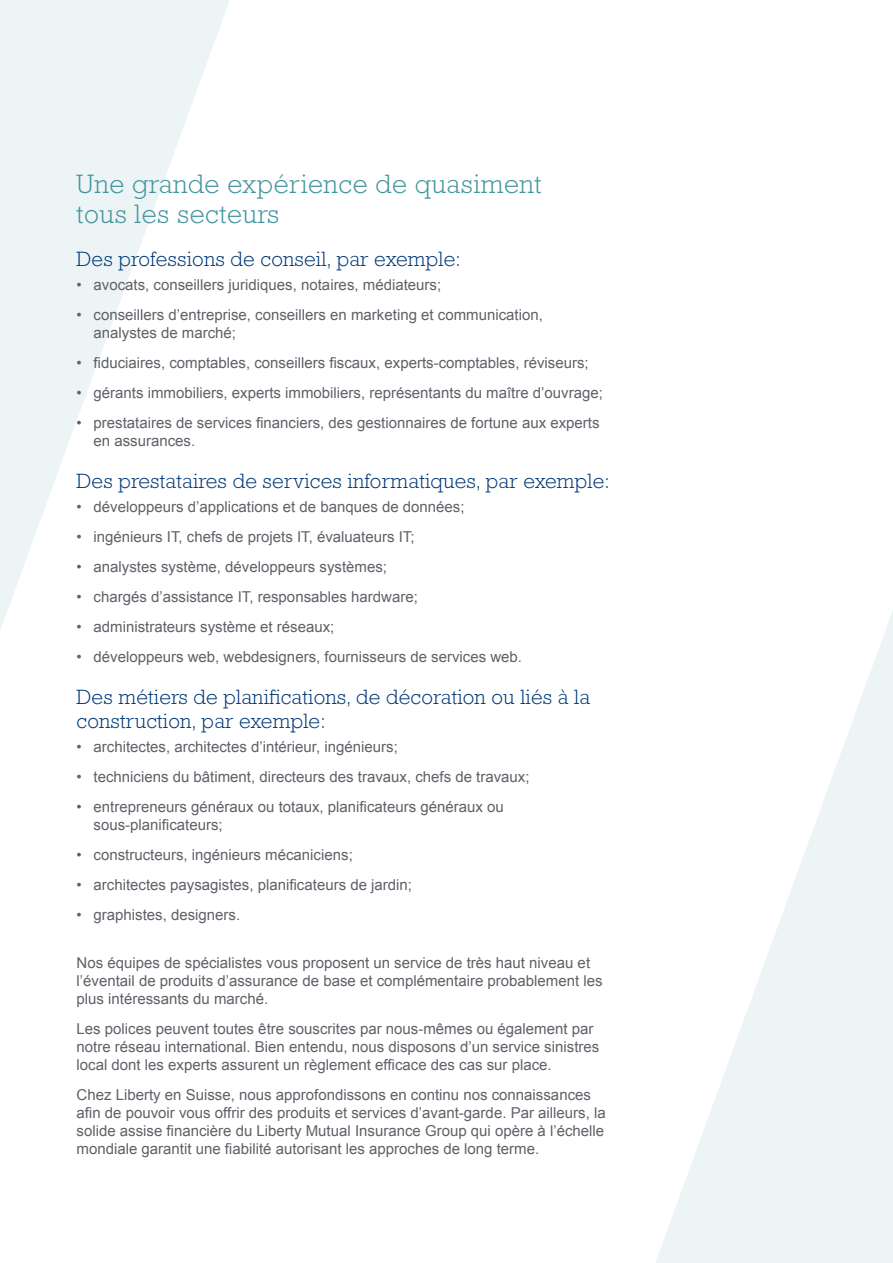
<style>
.page{position:relative;width:893px;height:1263px;background:#fff}
.page>*{position:absolute;margin:0;border:0;box-sizing:border-box;transform-origin:0 0}
.t1{font:300 27px/30px "Rockwell Std";letter-spacing:.02em;color:#43949e}
.t2{font:300 21px/24px "Rockwell Std";letter-spacing:.01em;color:#003878}
.t3{font:15px/18px "Arial";color:#5e6168}
</style>
<div class="page">
<svg style="left:0;top:0;width:230px;height:630px;fill:#edf4f5"></svg>
<svg style="left:655px;top:611px;width:238px;height:652px"></svg>
<h1 class="t1" style="left:77px;top:168px;width:466px">Une grande expérience de quasiment tous les secteurs</h1>
<h2 class="t2" style="left:77px;top:247px;width:386px">Des professions de conseil, par exemple:</h2>
<p class="t3" style="left:77px;top:276px;width:366px">• avocats, conseillers juridiques, notaires, médiateurs;</p>
<p class="t3" style="left:94px;top:306px;width:451px;text-indent:-17px">• conseillers d’entreprise, conseillers en marketing et communication, analystes de marché;</p>
<p class="t3" style="left:77px;top:354px;width:514px">• fiduciaires, comptables, conseillers fiscaux, experts-comptables, réviseurs;</p>
<p class="t3" style="left:77px;top:384px;width:528px">• gérants immobiliers, experts immobiliers, représentants du maître d’ouvrage;</p>
<p class="t3" style="left:94px;top:414px;width:508px;text-indent:-17px">• prestataires de services financiers, des gestionnaires de fortune aux experts en assurances.</p>
<h2 class="t2" style="left:77px;top:469px;width:535px">Des prestataires de services informatiques, par exemple:</h2>
<p class="t3" style="left:77px;top:498px;width:390px">• développeurs d’applications et de banques de données;</p>
<p class="t3" style="left:77px;top:528px;width:340px">• ingénieurs IT, chefs de projets IT, évaluateurs IT;</p>
<p class="t3" style="left:77px;top:558px;width:312px">• analystes système, développeurs systèmes;</p>
<p class="t3" style="left:77px;top:588px;width:343px">• chargés d’assistance IT, responsables hardware;</p>
<p class="t3" style="left:77px;top:618px;width:259px">• administrateurs système et réseaux;</p>
<p class="t3" style="left:77px;top:648px;width:447px">• développeurs web, webdesigners, fournisseurs de services web.</p>
<h2 class="t2" style="left:77px;top:685px;width:515px">Des métiers de planifications, de décoration ou liés à la construction, par exemple:</h2>
<p class="t3" style="left:77px;top:738px;width:323px">• architectes, architectes d’intérieur, ingénieurs;</p>
<p class="t3" style="left:77px;top:768px;width:455px">• techniciens du bâtiment, directeurs des travaux, chefs de travaux;</p>
<p class="t3" style="left:94px;top:798px;width:412px;text-indent:-17px">• entrepreneurs généraux ou totaux, planificateurs généraux ou sous-planificateurs;</p>
<p class="t3" style="left:77px;top:846px;width:278px">• constructeurs, ingénieurs mécaniciens;</p>
<p class="t3" style="left:77px;top:876px;width:337px">• architectes paysagistes, planificateurs de jardin;</p>
<p class="t3" style="left:77px;top:906px;width:165px">• graphistes, designers.</p>
<p class="t3" style="left:77px;top:954px;width:528px">Nos équipes de spécialistes vous proposent un service de très haut niveau et l’éventail de produits d’assurance de base et complémentaire probablement les plus intéressants du marché.</p>
<p class="t3" style="left:77px;top:1020px;width:524px">Les polices peuvent toutes être souscrites par nous-mêmes ou également par notre réseau international. Bien entendu, nous disposons d’un service sinistres local dont les experts assurent un règlement efficace des cas sur place.</p>
<p class="t3" style="left:77px;top:1086px;width:531px">Chez Liberty en Suisse, nous approfondissons en continu nos connaissances afin de pouvoir vous offrir des produits et services d’avant-garde. Par ailleurs, la solide assise financière du Liberty Mutual Insurance Group qui opère à l’échelle mondiale garantit une fiabilité autorisant les approches de long terme.</p>
</div>
